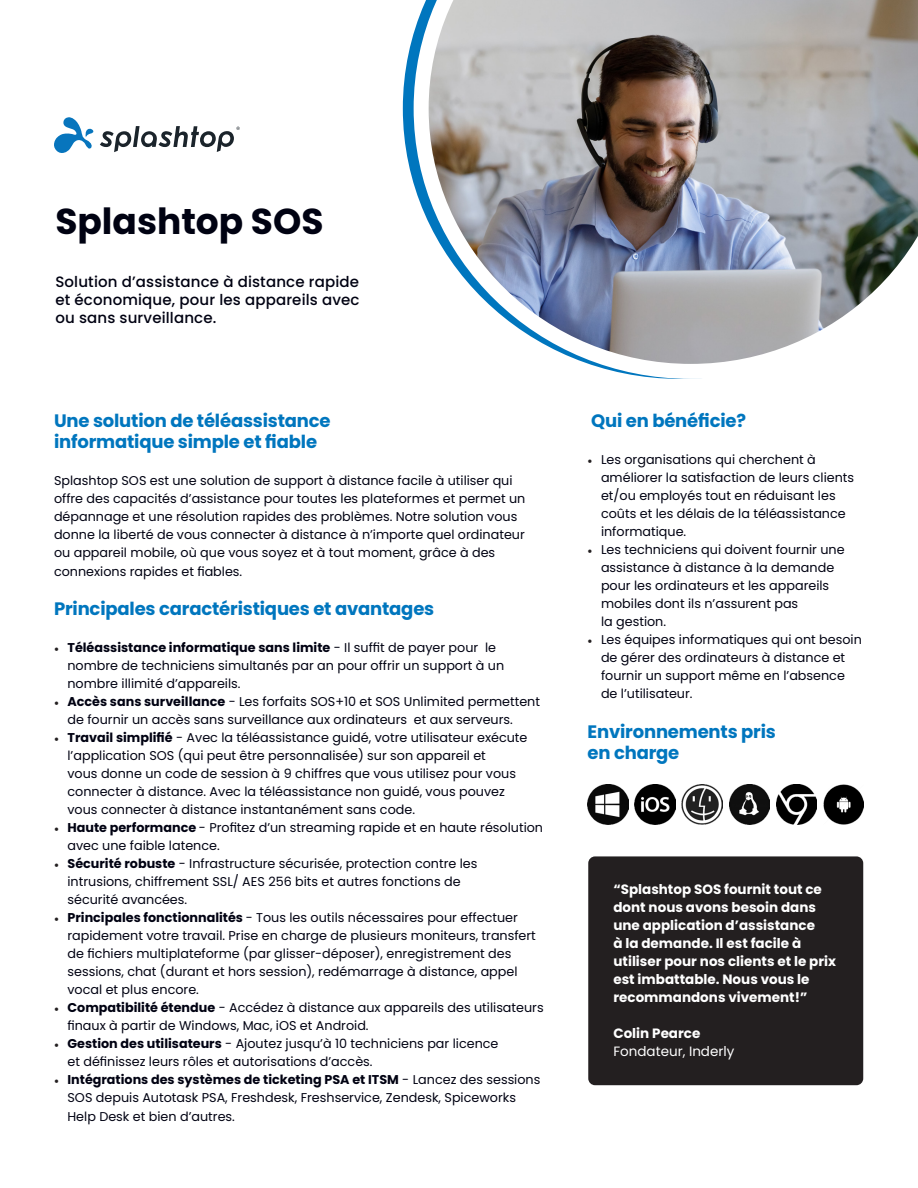
<style>
.page{position:relative;width:918px;height:1188px;background:#fff}
.page>*{position:absolute;margin:0;border:0;box-sizing:border-box;transform-origin:0 0}
.t1{font:700 36px "Poppins";color:#000212}
.t2{font:700 18px/21px "Poppins";letter-spacing:-.01em;color:#0076be}
.t3{font:500 15px/18px "Poppins";letter-spacing:.01em;color:#000212;text-align:justify}
.t4{font:700 13.5px/18px "Poppins";color:#fff}
.t5{font:13.5px "Poppins";color:#fff}
.t6{font:12.75px/18px "Poppins";color:#000212}
.s1{font-family:"Minion Pro";color:#231f20}
.s2{font-weight:700}
</style>
<div class="page">
<svg style="left:100px;top:126px;width:140px;height:26px"></svg>
<svg style="left:54px;top:117px;width:40px;height:36px"></svg>
<div style="left:588px;top:856px;width:275px;height:229px;background:#231f20;border-radius:7px"></div>
<img style="left:588px;top:784px;width:40px;height:41px">
<img style="left:729px;top:784px;width:41px;height:41px">
<img style="left:635px;top:784px;width:40px;height:41px">
<img style="left:776px;top:784px;width:41px;height:41px">
<img style="left:682px;top:784px;width:41px;height:41px">
<img style="left:823px;top:784px;width:41px;height:41px">
<svg style="left:403px;top:32px;width:11px;height:153px"></svg>
<img style="left:414px;top:0;width:504px;height:379px">
<p class="t1" style="left:55px;top:201px;width:270px">Splashtop SOS</p>
<p class="t3" style="left:55px;top:273px;width:306px">Solution d’assistance à distance rapide et économique, pour les appareils avec ou sans surveillance.</p>
<p class="t2" style="left:54px;top:410px;width:278px">Une solution de téléassistance informatique simple et fiable</p>
<p class="t6" style="left:54px;top:471px;width:473px">Splashtop SOS est une solution de support à distance facile à utiliser qui offre des capacités d’assistance pour toutes les plateformes et permet un dépannage et une résolution rapides des problèmes. Notre solution vous donne la liberté de vous connecter à distance à n’importe quel ordinateur ou appareil mobile, où que vous soyez et à tout moment, grâce à des connexions rapides et fiables.</p>
<p class="t2" style="left:54px;top:599px;width:382px">Principales caractéristiques et avantages</p>
<p class="t6" style="left:68px;top:639px;width:438px;text-indent:-14px"><span class="s1">•</span> <span class="s2">Téléassistance informatique sans limite</span> - Il suffit de payer pour le nombre de techniciens simultanés par an pour offrir un support à un nombre illimité d’appareils.</p>
<p class="t6" style="left:68px;top:693px;width:474px;text-indent:-14px"><span class="s1">•</span> <span class="s2">Accès sans surveillance</span> - Les forfaits SOS+10 et SOS Unlimited permettent de fournir un accès sans surveillance aux ordinateurs et aux serveurs.</p>
<p class="t6" style="left:68px;top:729px;width:461px;text-indent:-14px"><span class="s1">•</span> <span class="s2">Travail simplifié</span> - Avec la téléassistance guidé, votre utilisateur exécute l’application SOS (qui peut être personnalisée) sur son appareil et<br>vous donne un code de session à 9 chiffres que vous utilisez pour vous connecter à distance. Avec la téléassistance non guidé, vous pouvez vous connecter à distance instantanément sans code.</p>
<p class="t6" style="left:68px;top:819px;width:477px;text-indent:-14px"><span class="s1">•</span> <span class="s2">Haute performance</span> - Profitez d’un streaming rapide et en haute résolution avec une faible latence.</p>
<p class="t6" style="left:68px;top:855px;width:411px;text-indent:-14px"><span class="s1">•</span> <span class="s2">Sécurité robuste</span> - Infrastructure sécurisée, protection contre les intrusions, chiffrement SSL/ AES 256 bits et autres fonctions de sécurité avancées.</p>
<p class="t6" style="left:68px;top:909px;width:470px;text-indent:-14px"><span class="s1">•</span> <span class="s2">Principales fonctionnalités</span> - Tous les outils nécessaires pour effectuer rapidement votre travail. Prise en charge de plusieurs moniteurs, transfert de fichiers multiplateforme (par glisser-déposer), enregistrement des sessions, chat (durant et hors session), redémarrage à distance, appel vocal et plus encore.</p>
<p class="t6" style="left:68px;top:999px;width:478px;text-indent:-14px"><span class="s1">•</span> <span class="s2">Compatibilité étendue</span> - Accédez à distance aux appareils des utilisateurs finaux à partir de Windows, Mac, iOS et Android.</p>
<p class="t6" style="left:68px;top:1035px;width:432px;text-indent:-14px"><span class="s1">•</span> <span class="s2">Gestion des utilisateurs</span> - Ajoutez jusqu’à 10 techniciens par licence et définissez leurs rôles et autorisations d’accès.</p>
<p class="t6" style="left:68px;top:1071px;width:474px;text-indent:-14px"><span class="s1">•</span> <span class="s2">Intégrations des systèmes de ticketing PSA et ITSM</span> - Lancez des sessions<br>SOS depuis Autotask PSA, Freshdesk, Freshservice, Zendesk, Spiceworks<br>Help Desk et bien d’autres.</p>
<p class="t2" style="left:591px;top:410px;width:157px">Qui en bénéficie?</p>
<p class="t6" style="left:601px;top:450px;width:255px;text-indent:-14px"><span class="s1">•</span> Les organisations qui cherchent à améliorer la satisfaction de leurs clients et/ou employés tout en réduisant les coûts et les délais de la téléassistance informatique.</p>
<p class="t6" style="left:601px;top:540px;width:245px;text-indent:-14px"><span class="s1">•</span> Les techniciens qui doivent fournir une assistance à distance à la demande pour les ordinateurs et les appareils mobiles dont ils n’assurent pas<br>la gestion.</p>
<p class="t6" style="left:601px;top:630px;width:262px;text-indent:-14px"><span class="s1">•</span> Les équipes informatiques qui ont besoin de gérer des ordinateurs à distance et fournir un support même en l’absence de l’utilisateur.</p>
<p class="t2" style="left:588px;top:721px;width:190px">Environnements pris en charge</p>
<p class="t4" style="left:613px;top:880px;width:224px">“Splashtop SOS fournit tout ce dont nous avons besoin dans une application d’assistance<br>à la demande. Il est facile à utiliser pour nos clients et le prix est imbattable. Nous vous le recommandons vivement!”</p>
<p class="t4" style="left:613px;top:1024px;width:88px">Colin Pearce</p>
<p class="t5" style="left:613px;top:1043px;width:122px">Fondateur, Inderly</p>
</div>
